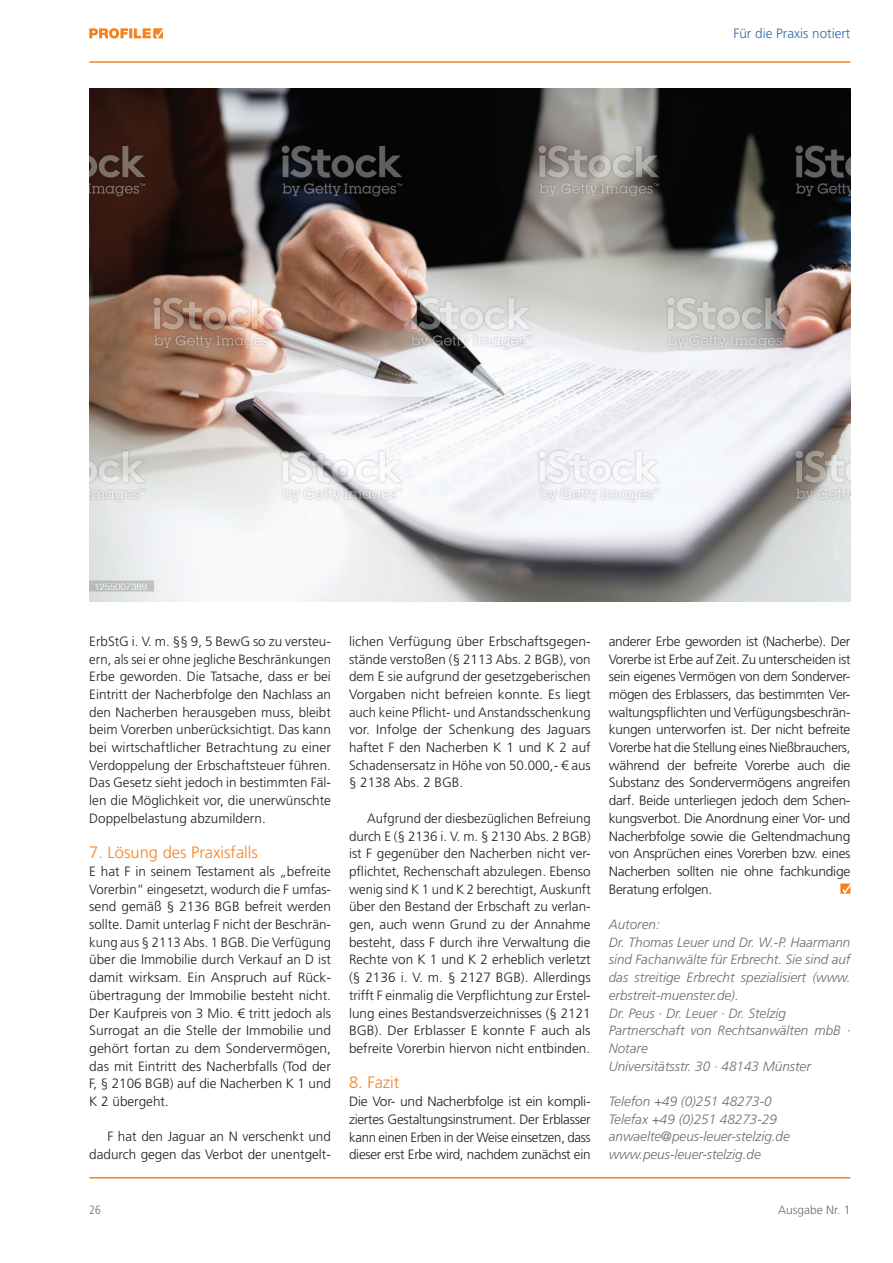
<style>
.page{position:relative;width:893px;height:1263px;background:#fff}
.page>*{position:absolute;margin:0;border:0;box-sizing:border-box;transform-origin:0 0}
.t1{font:300 16.5px "Frutiger LT Std";color:#f58220}
.t2{font:300 13.5px/17.7px "Frutiger LT Std";color:#231f20;text-align:justify}
.t3{font:italic 300 13.5px/17.7px "Frutiger LT Std";color:#6c6d70}
.t4{font:300 13.5px "Frutiger LT Std";color:#326a9f}
.t5{font:300 12px "Frutiger LT Std";color:#6c6d70}
.t6{font:300 condensed 12px "Frutiger LT Std";color:#6c6d70}
</style>
<div class="page">
<hr style="left:89px;top:61px;width:761px;height:2px;background:#f58220">
<hr style="left:89px;top:1177px;width:761px;height:1px;background:#f58220">
<svg style="left:89px;top:28px;width:74px;height:11px"></svg>
<svg style="left:840px;top:883px;width:10px;height:11px"></svg>
<img style="left:89px;top:88px;width:761px;height:514px">
<p class="t4" style="left:733px;top:26px;width:118px">Für die Praxis notiert</p>
<p class="t2" style="left:89px;top:632px;width:243px">ErbStG i. V. m. §§ 9, 5 BewG so zu versteu&shy;ern, als sei er ohne jegliche Beschränkungen Erbe geworden. Die Tatsache, dass er bei Eintritt der Nacherbfolge den Nachlass an den Nacherben herausgeben muss, bleibt beim Vorerben unberücksichtigt. Das kann bei wirtschaftlicher Betrachtung zu einer Verdoppelung der Erbschaftsteuer führen.<br>Das Gesetz sieht jedoch in bestimmten Fäl&shy;len die Möglichkeit vor, die unerwünschte Doppelbelastung abzumildern.</p>
<p class="t1" style="left:89px;top:843px;width:170px">7. Lösung des Praxisfalls</p>
<p class="t2" style="left:89px;top:863px;width:243px">E hat F in seinem Testament als „befreite Vorerbin“ eingesetzt, wodurch die F umfas&shy;send gemäß § 2136 BGB befreit werden sollte. Damit unterlag F nicht der Beschrän&shy;kung aus § 2113 Abs. 1 BGB. Die Verfügung über die Immobilie durch Verkauf an D ist damit wirksam. Ein Anspruch auf Rück&shy;übertragung der Immobilie besteht nicht.<br>Der Kaufpreis von 3 Mio. € tritt jedoch als Surrogat an die Stelle der Immobilie und gehört fortan zu dem Sondervermögen, das mit Eintritt des Nacherbfalls (Tod der F, § 2106 BGB) auf die Nacherben K 1 und K 2 übergeht.</p>
<p class="t2" style="left:89px;top:1128px;width:243px;text-align:right">F hat den Jaguar an N verschenkt und dadurch gegen das Verbot der unentgelt-</p>
<p class="t2" style="left:349px;top:632px;width:243px">lichen Verfügung über Erbschaftsgegen&shy;stände verstoßen (§ 2113 Abs. 2 BGB), von dem E sie aufgrund der gesetzgeberischen Vorgaben nicht befreien konnte. Es liegt auch keine Pflicht- und Anstandsschenkung vor. Infolge der Schenkung des Jaguars haftet F den Nacherben K 1 und K 2 auf Schadensersatz in Höhe von 50.000,- € aus § 2138 Abs. 2 BGB.</p>
<p class="t2" style="left:349px;top:809px;width:243px;text-indent:18px">Aufgrund der diesbezüglichen Befreiung durch E (§ 2136 i. V. m. § 2130 Abs. 2 BGB) ist F gegenüber den Nacherben nicht ver&shy;pflichtet, Rechenschaft abzulegen. Ebenso wenig sind K 1 und K 2 berechtigt, Auskunft über den Bestand der Erbschaft zu verlan&shy;gen, auch wenn Grund zu der Annahme besteht, dass F durch ihre Verwaltung die Rechte von K 1 und K 2 erheblich verletzt (§ 2136 i. V. m. § 2127 BGB). Allerdings trifft F einmalig die Verpflichtung zur Erstel&shy;lung eines Bestandsverzeichnisses (§ 2121<br>BGB). Der Erblasser E konnte F auch als befreite Vorerbin hiervon nicht entbinden.</p>
<p class="t1" style="left:349px;top:1073px;width:52px">8. Fazit</p>
<p class="t2" style="left:349px;top:1093px;width:243px">Die Vor- und Nacherbfolge ist ein kompli&shy;ziertes Gestaltungsinstrument. Der Erblasser kann einen Erben in der Weise einsetzen, dass dieser erst Erbe wird, nachdem zunächst ein</p>
<p class="t2" style="left:609px;top:632px;width:243px">anderer Erbe geworden ist (Nacherbe). Der Vorerbe ist Erbe auf Zeit. Zu unterscheiden ist sein eigenes Vermögen von dem Sonderver&shy;mögen des Erblassers, das bestimmten Ver&shy;waltungspflichten und Verfügungsbeschrän&shy;kungen unterworfen ist. Der nicht befreite Vorerbe hat die Stellung eines Nießbrauchers, während der befreite Vorerbe auch die Substanz des Sondervermögens angreifen darf. Beide unterliegen jedoch dem Schen&shy;kungsverbot. Die Anordnung einer Vor- und Nacherbfolge sowie die Geltendmachung von Ansprüchen eines Vorerben bzw. eines Nacherben sollten nie ohne fachkundige Beratung erfolgen.</p>
<p class="t3" style="left:609px;top:916px;width:243px">Autoren:<br>Dr. Thomas Leuer und Dr. W.-P. Haarmann sind Fachanwälte für Erbrecht. Sie sind auf das streitige Erbrecht spezialisiert (www. erbstreit-muenster.de).<br>Dr. Peus · Dr. Leuer · Dr. Stelzig<br>Partnerschaft von Rechtsanwälten mbB ·<br>Notare<br>Universitätsstr. 30 · 48143 Münster</p>
<p class="t3" style="left:609px;top:1093px;width:183px">Telefon +49 (0)251 48273-0<br>Telefax +49 (0)251 48273-29 anwaelte@peus-leuer-stelzig.de www.peus-leuer-stelzig.de</p>
<p class="t6" style="left:89px;top:1203px;width:13px">26</p>
<p class="t5" style="left:778px;top:1203px;width:74px">Ausgabe Nr. 1</p>
</div>
